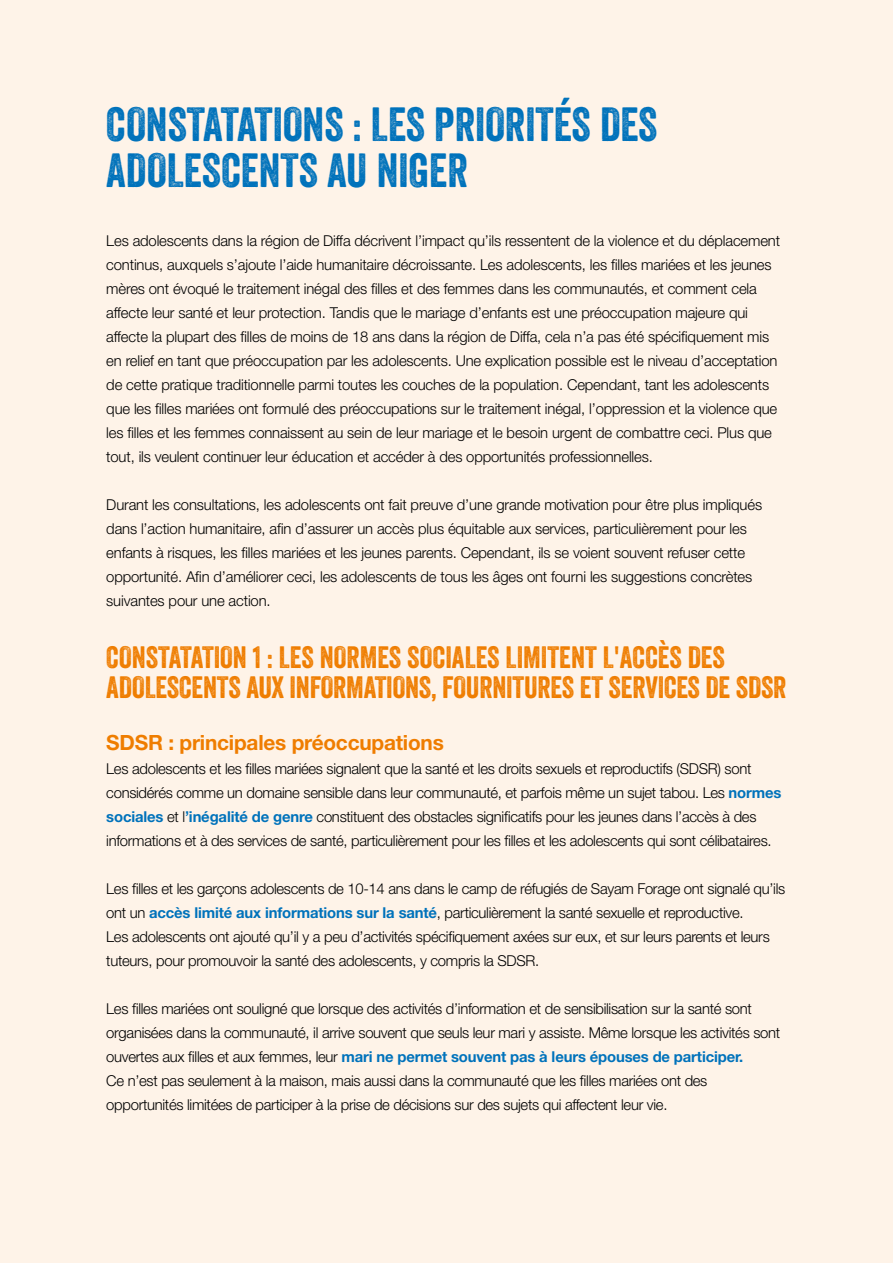
<style>
.page{position:relative;width:893px;height:1263px;background:#fef3e8}
.page>*{position:absolute;margin:0;border:0;box-sizing:border-box;transform-origin:0 0}
.t1{font:46.5px/46.5px "Veneer";color:#0072bb}
.t2{font:30px/30px "Veneer";letter-spacing:-.005em;color:#ef7d00}
.t3{font:700 21px "Helvetica Neue LT Std";letter-spacing:-.01em;color:#ef7d00}
.t4{font:300 15px/24px "Helvetica Neue LT Std";letter-spacing:-.01em;color:#000}
.s1{font-weight:700;color:#0072bb}
</style>
<div class="page">
<h1 class="t1" style="left:106px;top:100px;width:553px">CONSTATATIONS : LES PRIORITÉS DES<br>ADOLESCENTS AU NIGER</h1>
<p class="t4" style="left:106px;top:228px;width:675px">Les adolescents dans la région de Diffa décrivent l’impact qu’ils ressentent de la violence et du déplacement continus, auxquels s’ajoute l’aide humanitaire décroissante. Les adolescents, les filles mariées et les jeunes mères ont évoqué le traitement inégal des filles et des femmes dans les communautés, et comment cela affecte leur santé et leur protection. Tandis que le mariage d’enfants est une préoccupation majeure qui affecte la plupart des filles de moins de 18 ans dans la région de Diffa, cela n’a pas été spécifiquement mis en relief en tant que préoccupation par les adolescents. Une explication possible est le niveau d’acceptation de cette pratique traditionnelle parmi toutes les couches de la population. Cependant, tant les adolescents que les filles mariées ont formulé des préoccupations sur le traitement inégal, l’oppression et la violence que les filles et les femmes connaissent au sein de leur mariage et le besoin urgent de combattre ceci. Plus que tout, ils veulent continuer leur éducation et accéder à des opportunités professionnelles.</p>
<p class="t4" style="left:106px;top:492px;width:657px">Durant les consultations, les adolescents ont fait preuve d’une grande motivation pour être plus impliqués dans l’action humanitaire, afin d’assurer un accès plus équitable aux services, particulièrement pour les enfants à risques, les filles mariées et les jeunes parents. Cependant, ils se voient souvent refuser cette opportunité. Afin d’améliorer ceci, les adolescents de tous les âges ont fourni les suggestions concrètes suivantes pour une action.</p>
<h2 class="t2" style="left:106px;top:642px;width:682px">CONSTATATION 1 : LES NORMES SOCIALES LIMITENT L'ACCÈS DES<br>ADOLESCENTS AUX INFORMATIONS, FOURNITURES ET SERVICES DE SDSR</h2>
<h3 class="t3" style="left:106px;top:730px;width:339px">SDSR : principales préoccupations</h3>
<p class="t4" style="left:106px;top:756px;width:677px">Les adolescents et les filles mariées signalent que la santé et les droits sexuels et reproductifs (SDSR) sont considérés comme un domaine sensible dans leur communauté, et parfois même un sujet tabou. Les <span class="s1">normes sociales</span> et l<span class="s1">’inégalité de genre</span> constituent des obstacles significatifs pour les jeunes dans l’accès à des informations et à des services de santé, particulièrement pour les filles et les adolescents qui sont célibataires.</p>
<p class="t4" style="left:106px;top:876px;width:681px">Les filles et les garçons adolescents de 10-14 ans dans le camp de réfugiés de Sayam Forage ont signalé qu’ils ont un <span class="s1">accès limité aux informations sur la santé</span>, particulièrement la santé sexuelle et reproductive.<br>Les adolescents ont ajouté qu’il y a peu d’activités spécifiquement axées sur eux, et sur leurs parents et leurs tuteurs, pour promouvoir la santé des adolescents, y compris la SDSR.</p>
<p class="t4" style="left:106px;top:996px;width:675px">Les filles mariées ont souligné que lorsque des activités d’information et de sensibilisation sur la santé sont organisées dans la communauté, il arrive souvent que seuls leur mari y assiste. Même lorsque les activités sont ouvertes aux filles et aux femmes, leur <span class="s1">mari ne permet souvent pas à leurs épouses de participer.<br></span>Ce n’est pas seulement à la maison, mais aussi dans la communauté que les filles mariées ont des opportunités limitées de participer à la prise de décisions sur des sujets qui affectent leur vie.</p>
</div>
